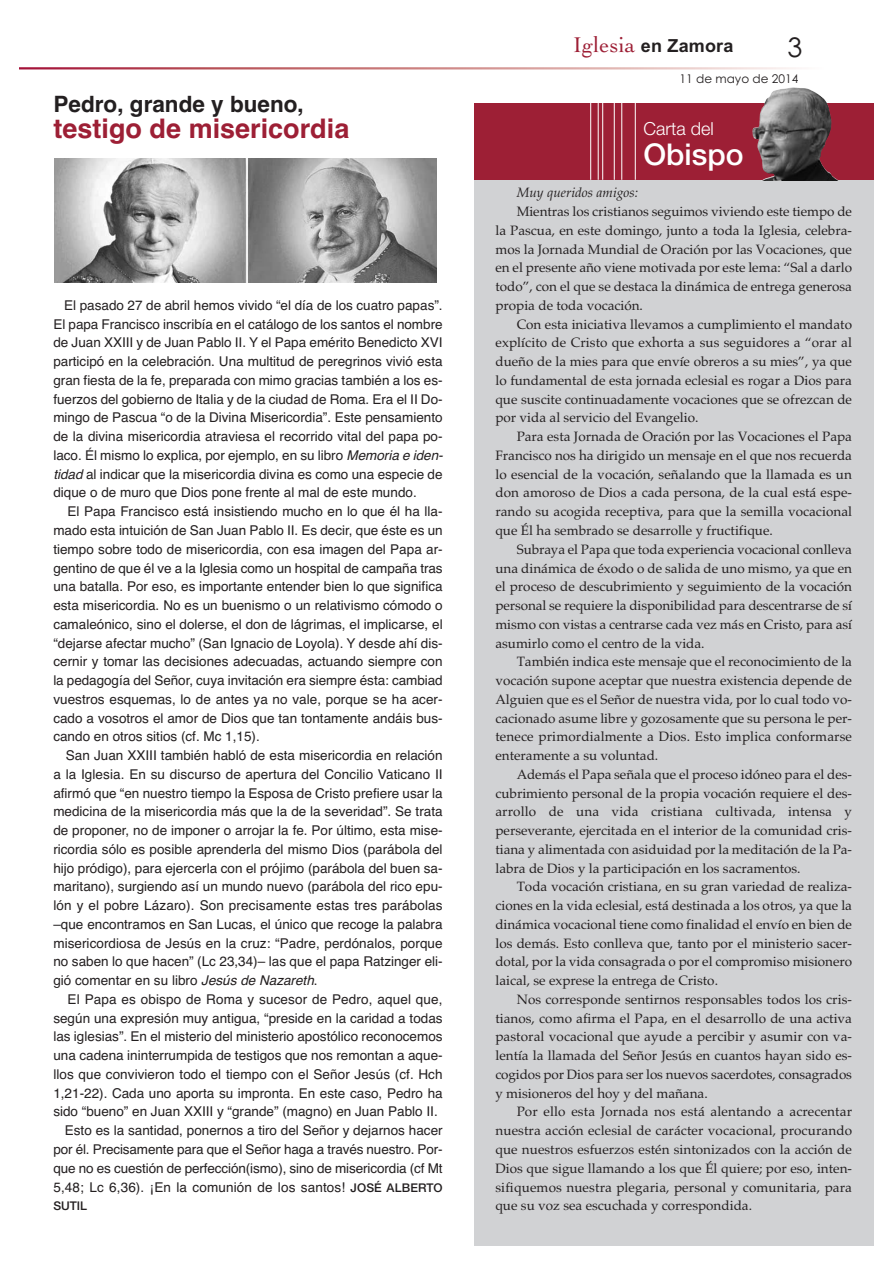
<style>
.page{position:relative;width:893px;height:1265px;background:#fff}
.page>*{position:absolute;margin:0;border:0;box-sizing:border-box;transform-origin:0 0}
.t1{font:500 30px "Helvetica Neue";color:#fff}
.t2{font:700 27px "Helvetica";color:#9d1f35}
.t3{font:27px "Century Gothic";color:#231f20}
.t4{font:700 22.5px "Helvetica";color:#231f20}
.t5{font:700 18px "Arial";letter-spacing:.01em;color:#231f20}
.t6{font:300 18px "Helvetica Neue";color:#fff}
.t7{font:13.5px/18.8px "Helvetica";color:#231f20;text-align:justify}
.t8{font:13.5px/18.8px "Palatino";color:#231f20;text-align:justify}
.t9{font:italic 13.5px "Palatino";color:#231f20}
.t10{font:12px "Century Gothic";color:#231f20}
.t11{font:500 12px "Helvetica Neue";color:#231f20}
.s1{font-family:"Cochin";font-weight:400;font-size:22.5px;color:#9d1f35}
.s2{font-style:italic}
.s3{font-family:"Helvetica Neue";font-weight:500;font-size:12px}
</style>
<div class="page">
<img style="left:20px;top:67px;width:776px;height:2px">
<div style="left:473px;top:180px;width:400px;height:1065px;background:#d1d2d4"></div>
<svg style="left:474px;top:104px;width:399px;height:76px;background:#93293c"></svg>
<hr style="left:590px;top:96px;width:1px;height:84px;background:#fff">
<hr style="left:598px;top:96px;width:1px;height:84px;background:#fff">
<hr style="left:614px;top:96px;width:1px;height:84px;background:#fff">
<hr style="left:602px;top:96px;width:1px;height:84px;background:#fff">
<hr style="left:621px;top:96px;width:1px;height:84px;background:#fff">
<hr style="left:635px;top:96px;width:1px;height:84px;background:#fff">
<img style="left:55px;top:159px;width:381px;height:123px">
<img style="left:756px;top:171px;width:83px;height:9px">
<h3 class="t5" style="left:573px;top:35px;width:162px"><span class="s1">Iglesia</span> en Zamora</h3>
<h2 class="t3" style="left:787px;top:37px;width:16px">3</h2>
<p class="t10" style="left:679px;top:74px;width:120px">11 de mayo de 2014</p>
<h3 class="t4" style="left:54px;top:96px;width:252px">Pedro, grande y bueno,</h3>
<h2 class="t2" style="left:54px;top:118px;width:297px">testigo de misericordia</h2>
<h3 class="t6" style="left:643px;top:122px;width:72px">Carta del</h3>
<h1 class="t1" style="left:643px;top:143px;width:101px">Obispo</h1>
<p class="t7" style="left:53px;top:297px;width:393px;text-align:left;text-indent:11px">El pasado 27 de abril hemos vivido “el día de los cuatro papas”.<br>El papa Francisco inscribía en el catálogo de los santos el nombre de Juan XXIII y de Juan Pablo II. Y el Papa emérito Benedicto XVI participó en la celebración. Una multitud de peregrinos vivió esta gran fiesta de la fe, preparada con mimo gracias también a los es&shy;fuerzos del gobierno de Italia y de la ciudad de Roma. Era el II Do&shy;mingo de Pascua “o de la Divina Misericordia”. Este pensamiento de la divina misericordia atraviesa el recorrido vital del papa po&shy;laco. Él mismo lo explica, por ejemplo, en su libro <span class="s2">Memoria e iden&shy;tidad</span>al indicar que la misericordia divina es como una especie de dique o de muro que Dios pone frente al mal de este mundo.</p>
<p class="t7" style="left:53px;top:503px;width:391px;text-indent:14px">El Papa Francisco está insistiendo mucho en lo que él ha lla&shy;mado esta intuición de San Juan Pablo II. Es decir, que éste es un tiempo sobre todo de misericordia, con esa imagen del Papa ar&shy;gentino de que él ve a la Iglesia como un hospital de campaña tras una batalla. Por eso, es importante entender bien lo que significa esta misericordia. No es un buenismo o un relativismo cómodo o camaleónico, sino el dolerse, el don de lágrimas, el implicarse, el “dejarse afectar mucho” (San Ignacio de Loyola). Y desde ahí dis&shy;cernir y tomar las decisiones adecuadas, actuando siempre con la pedagogía del Señor, cuya invitación era siempre ésta: cambiad vuestros esquemas, lo de antes ya no vale, porque se ha acer&shy;cado a vosotros el amor de Dios que tan tontamente andáis bus&shy;cando en otros sitios (cf. Mc 1,15).</p>
<p class="t7" style="left:53px;top:747px;width:391px;text-indent:12px">San Juan XXIII también habló de esta misericordia en relación a la Iglesia. En su discurso de apertura del Concilio Vaticano II afirmó que “en nuestro tiempo la Esposa de Cristo prefiere usar la medicina de la misericordia más que la de la severidad”. Se trata de proponer, no de imponer o arrojar la fe. Por último, esta mise&shy;ricordia sólo es posible aprenderla del mismo Dios (parábola del hijo pródigo), para ejercerla con el prójimo (parábola del buen sa&shy;maritano), surgiendo así un mundo nuevo (parábola del rico epu&shy;lón y el pobre Lázaro). Son precisamente estas tres parábolas –que encontramos en San Lucas, el único que recoge la palabra misericordiosa de Jesús en la cruz: “Padre, perdónalos, porque no saben lo que hacen” (Lc 23,34)– las que el papa Ratzinger eli&shy;gió comentar en su libro <span class="s2">Jesús de Nazareth</span>.</p>
<p class="t7" style="left:68px;top:991px;width:376px">El Papa es obispo de Roma y sucesor de Pedro, aquel que,</p>
<p class="t7" style="left:53px;top:1009px;width:391px">según una expresión muy antigua, “preside en la caridad a todas</p>
<p class="t7" style="left:53px;top:1028px;width:391px">las iglesias”. En el misterio del ministerio apostólico reconocemos</p>
<p class="t7" style="left:53px;top:1047px;width:391px">una cadena ininterrumpida de testigos que nos remontan a aque-</p>
<p class="t7" style="left:53px;top:1066px;width:391px">llos que convivieron todo el tiempo con el Señor Jesús (cf. Hch</p>
<p class="t7" style="left:53px;top:1084px;width:391px">1,21-22). Cada uno aporta su impronta. En este caso, Pedro ha</p>
<p class="t7" style="left:53px;top:1103px;width:386px">sido “bueno” en Juan XXIII y “grande” (magno) en Juan Pablo II.</p>
<p class="t7" style="left:65px;top:1122px;width:379px">Esto es la santidad, ponernos a tiro del Señor y dejarnos hacer</p>
<p class="t7" style="left:53px;top:1141px;width:391px">por él. Precisamente para que el Señor haga a través nuestro. Por-</p>
<p class="t7" style="left:53px;top:1159px;width:391px">que no es cuestión de perfección(ismo), sino de misericordia (cf Mt</p>
<p class="t7" style="left:53px;top:1178px;width:391px">5,48; Lc 6,36). ¡En la comunión de los santos! <span class="s3">JOSÉ ALBERTO</span></p>
<p class="t11" style="left:53px;top:1201px;width:35px">SUTIL</p>
<p class="t9" style="left:516px;top:187px;width:123px">Muy queridos amigos:</p>
<p class="t8" style="left:495px;top:204px;width:358px;text-indent:21px">Mientras los cristianos seguimos viviendo este tiempo de la Pascua, en este domingo, junto a toda la Iglesia, celebra&shy;mos la Jornada Mundial de Oración por las Vocaciones, que en el presente año viene motivada por este lema: “Sal a darlo todo”, con el que se destaca la dinámica de entrega generosa propia de toda vocación.</p>
<p class="t8" style="left:495px;top:316px;width:358px;text-indent:21px">Con esta iniciativa llevamos a cumplimiento el mandato explícito de Cristo que exhorta a sus seguidores a “orar al dueño de la mies para que envíe obreros a su mies”, ya que lo fundamental de esta jornada eclesial es rogar a Dios para que suscite continuadamente vocaciones que se ofrezcan de por vida al servicio del Evangelio.</p>
<p class="t8" style="left:495px;top:429px;width:358px;text-indent:21px">Para esta Jornada de Oración por las Vocaciones el Papa Francisco nos ha dirigido un mensaje en el que nos recuerda lo esencial de la vocación, señalando que la llamada es un don amoroso de Dios a cada persona, de la cual está espe&shy;rando su acogida receptiva, para que la semilla vocacional que Él ha sembrado se desarrolle y fructifique.</p>
<p class="t8" style="left:495px;top:541px;width:358px;text-indent:21px">Subraya el Papa que toda experiencia vocacional conlleva una dinámica de éxodo o de salida de uno mismo, ya que en el proceso de descubrimiento y seguimiento de la vocación personal se requiere la disponibilidad para descentrarse de sí mismo con vistas a centrarse cada vez más en Cristo, para así asumirlo como el centro de la vida.</p>
<p class="t8" style="left:495px;top:654px;width:358px;text-indent:21px">También indica este mensaje que el reconocimiento de la vocación supone aceptar que nuestra existencia depende de Alguien que es el Señor de nuestra vida, por lo cual todo vo&shy;cacionado asume libre y gozosamente que su persona le per&shy;tenece primordialmente a Dios. Esto implica conformarse enteramente a su voluntad.</p>
<p class="t8" style="left:495px;top:766px;width:358px;text-indent:21px">Además el Papa señala que el proceso idóneo para el des&shy;cubrimiento personal de la propia vocación requiere el des&shy;arrollo de una vida cristiana cultivada, intensa y perseverante, ejercitada en el interior de la comunidad cris&shy;tiana y alimentada con asiduidad por la meditación de la Pa&shy;labra de Dios y la participación en los sacramentos.</p>
<p class="t8" style="left:495px;top:879px;width:358px;text-indent:21px">Toda vocación cristiana, en su gran variedad de realiza&shy;ciones en la vida eclesial, está destinada a los otros, ya que la dinámica vocacional tiene como finalidad el envío en bien de los demás. Esto conlleva que, tanto por el ministerio sacer&shy;dotal, por la vida consagrada o por el compromiso misionero laical, se exprese la entrega de Cristo.</p>
<p class="t8" style="left:495px;top:991px;width:358px;text-indent:21px">Nos corresponde sentirnos responsables todos los cris&shy;tianos, como afirma el Papa, en el desarrollo de una activa pastoral vocacional que ayude a percibir y asumir con va&shy;lentía la llamada del Señor Jesús en cuantos hayan sido es&shy;cogidos por Dios para ser los nuevos sacerdotes, consagrados y misioneros del hoy y del mañana.</p>
<p class="t8" style="left:495px;top:1104px;width:358px;text-indent:21px">Por ello esta Jornada nos está alentando a acrecentar nuestra acción eclesial de carácter vocacional, procurando que nuestros esfuerzos estén sintonizados con la acción de Dios que sigue llamando a los que Él quiere; por eso, inten&shy;sifiquemos nuestra plegaria, personal y comunitaria, para que su voz sea escuchada y correspondida.</p>
</div>
